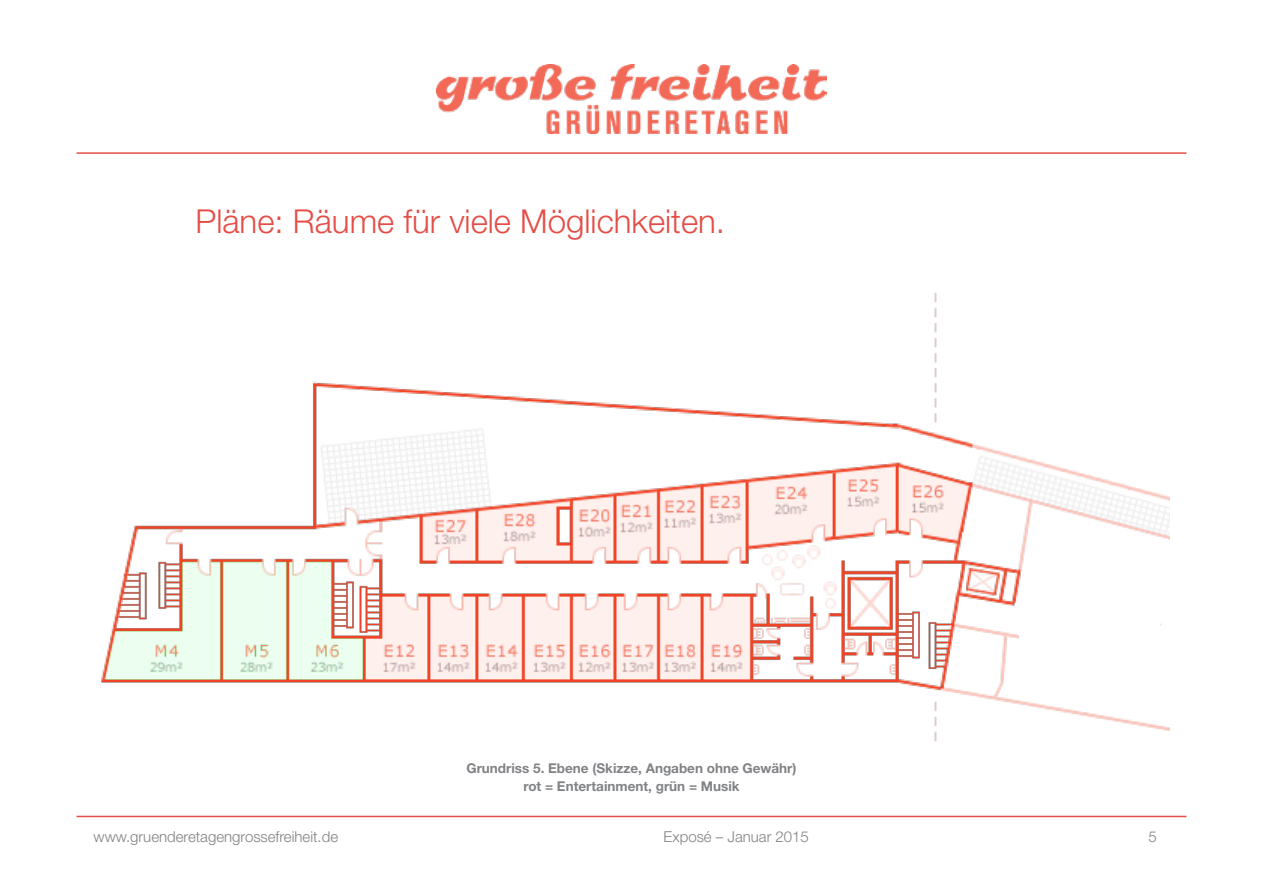
<style>
.page{position:relative;width:1263px;height:893px;background:#fff}
.page>*{position:absolute;margin:0;border:0;box-sizing:border-box;transform-origin:0 0}
.t1{font:300 33px "Helvetica Neue LT Std";color:#e44e47}
.t2{font:300 15px "Helvetica Neue LT Std";color:#808285}
.t3{font:700 13.5px/18px "Helvetica Neue LT Std";color:#808285;text-align:center}
</style>
<div class="page">
<hr style="left:77px;top:152px;width:1109px;height:2px;background:#e44e47">
<hr style="left:77px;top:816px;width:1109px;height:1px;background:#e44e47">
<img style="left:436px;top:64px;width:391px;height:70px">
<img style="left:101px;top:292px;width:1068px;height:450px">
<h1 class="t1" style="left:196px;top:201px;width:531px">Pläne: Räume für viele Möglichkeiten.</h1>
<p class="t3" style="left:466px;top:759px;width:332px">Grundriss 5. Ebene (Skizze, Angaben ohne Gewähr) rot = Entertainment, grün = Musik</p>
<p class="t2" style="left:94px;top:827px;width:246px">www.gruenderetagengrossefreiheit.de</p>
<p class="t2" style="left:664px;top:827px;width:147px">Exposé – Januar 2015</p>
<p class="t2" style="left:1148px;top:827px;width:10px">5</p>
</div>
